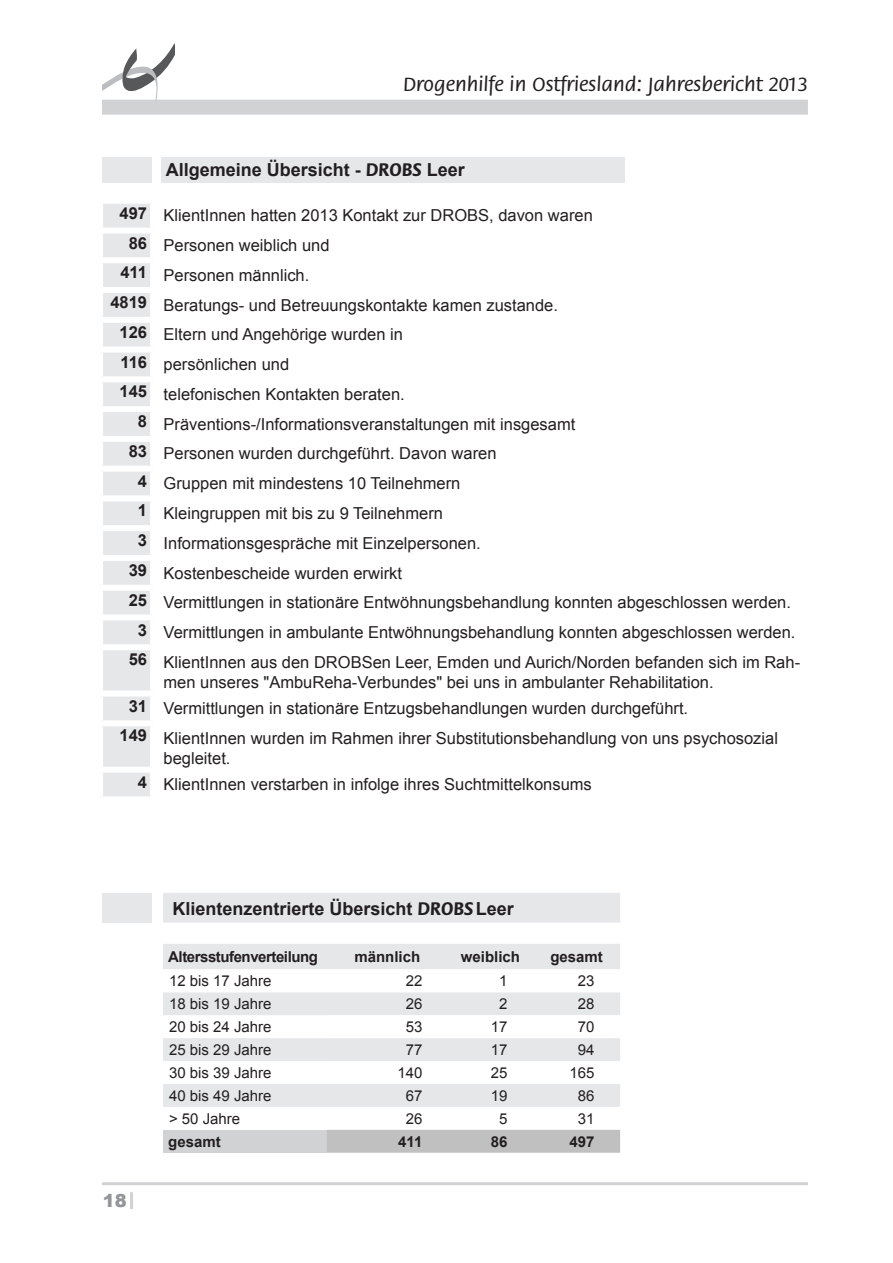
<style>
.page{position:relative;width:893px;height:1263px;background:#fff}
.page>*{position:absolute;margin:0;border:0;box-sizing:border-box;transform-origin:0 0}
.t1{font:500 21px "Flora";color:#231f20}
.t2{font:700 18px "Arial";color:#231f20}
.t3{font:900 18px "Arial";color:#939598}
.t4{font:16.5px/26.5px "Arial";color:#231f20}
.t5{font:15px "Arial";color:#231f20}
.t6{font:700 15px "Arial";color:#231f20}
.t7{font:700 15px "Arial";letter-spacing:-.03em;color:#231f20}
.s1{font-family:"Flora";font-size:19.5px}
</style>
<div class="page">
<div style="left:102px;top:100px;width:706px;height:15px;background:#d1d2d4"></div>
<svg style="left:102px;top:43px;width:73px;height:57px"></svg>
<hr style="left:102px;top:1182px;width:706px;height:3px;background:#d1d2d4">
<hr style="left:130px;top:1192px;width:3px;height:17px;background:#d1d2d4">
<svg style="left:163px;top:893px;width:457px;height:76px;fill:#e6e7e9"></svg>
<svg style="left:163px;top:992px;width:457px;height:138px"></svg>
<div style="left:163px;top:1130px;width:164px;height:23px;background:#d1d2d4"></div>
<div style="left:327px;top:1130px;width:293px;height:23px;background:#c0c0c0"></div>
<div style="left:102px;top:893px;width:50px;height:29px;background:#e6e7e9"></div>
<div style="left:102px;top:157px;width:50px;height:26px;background:#e6e7e9"></div>
<div style="left:162px;top:157px;width:463px;height:26px;background:#e6e7e9"></div>
<svg style="left:103px;top:204px;width:47px;height:593px"></svg>
<p class="t1" style="left:403px;top:73px;width:406px">Drogenhilfe in Ostfriesland: Jahresbericht 2013</p>
<p class="t2" style="left:166px;top:158px;width:301px">Allgemeine Übersicht - <span class="s1">DROBS</span> Leer</p>
<p class="t4" style="left:120px;top:202px;width:475px"><sup>497</sup> KlientInnen hatten 2013 Kontakt zur DROBS, davon waren</p>
<p class="t4" style="left:129px;top:232px;width:202px"><sup>86</sup> Personen weiblich und</p>
<p class="t4" style="left:120px;top:262px;width:190px"><sup>411</sup> Personen männlich.</p>
<p class="t4" style="left:110px;top:292px;width:449px"><sup>4819</sup> Beratungs- und Betreuungskontakte kamen zustande.</p>
<p class="t4" style="left:120px;top:321px;width:285px"><sup>126</sup> Eltern und Angehörige wurden in</p>
<p class="t4" style="left:120px;top:351px;width:170px"><sup>116</sup> persönlichen und</p>
<p class="t4" style="left:120px;top:381px;width:287px"><sup>145</sup> telefonischen Kontakten beraten.</p>
<p class="t4" style="left:138px;top:411px;width:439px"><sup>8</sup> Präventions-/Informationsveranstaltungen mit insgesamt</p>
<p class="t4" style="left:129px;top:440px;width:369px"><sup>83</sup> Personen wurden durchgeführt. Davon waren</p>
<p class="t4" style="left:138px;top:470px;width:324px"><sup>4</sup> Gruppen mit mindestens 10 Teilnehmern</p>
<p class="t4" style="left:138px;top:500px;width:307px"><sup>1</sup> Kleingruppen mit bis zu 9 Teilnehmern</p>
<p class="t4" style="left:138px;top:530px;width:344px"><sup>3</sup> Informationsgespräche mit Einzelpersonen.</p>
<p class="t4" style="left:129px;top:560px;width:275px"><sup>39</sup> Kostenbescheide wurden erwirkt</p>
<p class="t4" style="left:129px;top:589px;width:664px"><sup>25</sup> Vermittlungen in stationäre Entwöhnungsbehandlung konnten abgeschlossen werden.</p>
<p class="t4" style="left:138px;top:619px;width:659px"><sup>3</sup> Vermittlungen in ambulante Entwöhnungsbehandlung konnten abgeschlossen werden.</p>
<p class="t4" style="left:129px;top:649px;width:673px"><sup>56</sup> KlientInnen aus den DROBSen Leer, Emden und Aurich/Norden befanden sich im Rah-</p>
<p class="t4" style="left:129px;top:669px;width:586px;text-indent:35px">men unseres "AmbuReha-Verbundes" bei uns in ambulanter Rehabilitation.<br><sup>31</sup> Vermittlungen in stationäre Entzugsbehandlungen wurden durchgeführt.</p>
<p class="t4" style="left:164px;top:728px;width:616px;line-height:19.8px;text-indent:-44px"><sup>149</sup> KlientInnen wurden im Rahmen ihrer Substitutionsbehandlung von uns psychosozial begleitet.</p>
<p class="t4" style="left:138px;top:771px;width:455px"><sup>4</sup> KlientInnen verstarben in infolge ihres Suchtmittelkonsums</p>
<p class="t3" style="left:103px;top:1187px;width:26px">18</p>
<p class="t2" style="left:172px;top:897px;width:343px">Klientenzentrierte Übersicht <span class="s1">DROBS</span>Leer</p>
<p class="t7" style="left:168px;top:947px;width:151px">Altersstufenverteilung</p>
<p class="t6" style="left:354px;top:947px;width:67px">männlich</p>
<p class="t6" style="left:461px;top:947px;width:61px">weiblich</p>
<p class="t6" style="left:550px;top:947px;width:54px">gesamt</p>
<p class="t5" style="left:169px;top:971px;width:104px">12 bis 17 Jahre</p>
<p class="t5" style="left:406px;top:971px;width:18px">22</p>
<p class="t5" style="left:499px;top:971px;width:10px">1</p>
<p class="t5" style="left:578px;top:971px;width:18px">23</p>
<p class="t5" style="left:169px;top:994px;width:104px">18 bis 19 Jahre</p>
<p class="t5" style="left:406px;top:994px;width:18px">26</p>
<p class="t5" style="left:499px;top:994px;width:10px">2</p>
<p class="t5" style="left:578px;top:994px;width:18px">28</p>
<p class="t5" style="left:169px;top:1017px;width:104px">20 bis 24 Jahre</p>
<p class="t5" style="left:406px;top:1017px;width:18px">53</p>
<p class="t5" style="left:491px;top:1017px;width:18px">17</p>
<p class="t5" style="left:578px;top:1017px;width:18px">70</p>
<p class="t5" style="left:169px;top:1040px;width:104px">25 bis 29 Jahre</p>
<p class="t5" style="left:406px;top:1040px;width:18px">77</p>
<p class="t5" style="left:491px;top:1040px;width:18px">17</p>
<p class="t5" style="left:578px;top:1040px;width:18px">94</p>
<p class="t5" style="left:169px;top:1063px;width:104px">30 bis 39 Jahre</p>
<p class="t5" style="left:397px;top:1063px;width:27px">140</p>
<p class="t5" style="left:491px;top:1063px;width:18px">25</p>
<p class="t5" style="left:570px;top:1063px;width:27px">165</p>
<p class="t5" style="left:169px;top:1086px;width:104px">40 bis 49 Jahre</p>
<p class="t5" style="left:406px;top:1086px;width:18px">67</p>
<p class="t5" style="left:491px;top:1086px;width:18px">19</p>
<p class="t5" style="left:578px;top:1086px;width:18px">86</p>
<p class="t5" style="left:169px;top:1109px;width:73px">&gt; 50 Jahre</p>
<p class="t5" style="left:406px;top:1109px;width:18px">26</p>
<p class="t5" style="left:499px;top:1109px;width:10px">5</p>
<p class="t5" style="left:578px;top:1109px;width:18px">31</p>
<p class="t6" style="left:168px;top:1131px;width:54px">gesamt</p>
<p class="t6" style="left:398px;top:1131px;width:26px">411</p>
<p class="t6" style="left:491px;top:1131px;width:18px">86</p>
<p class="t6" style="left:570px;top:1131px;width:27px">497</p>
</div>
